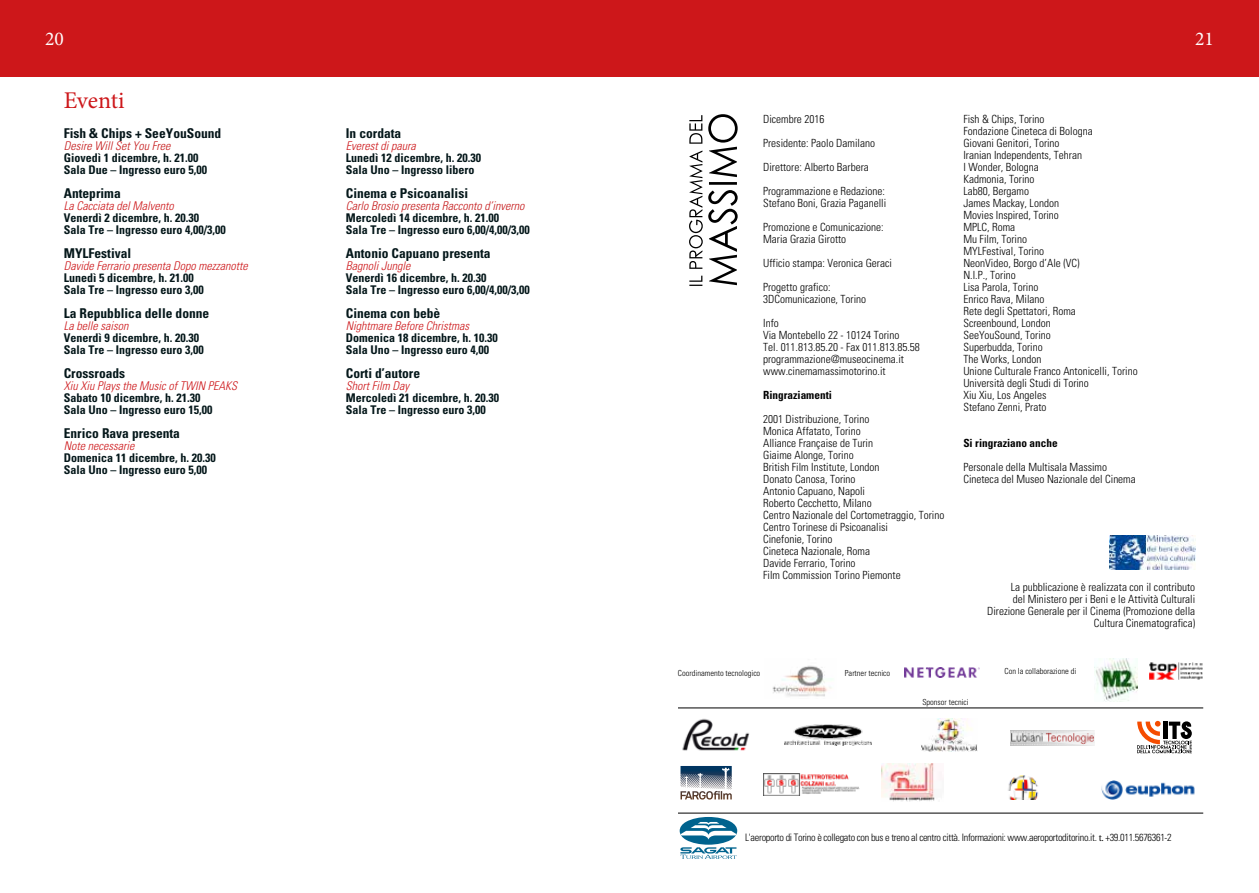
<style>
.page{position:relative;width:1259px;height:893px;background:#fff}
.page>*{position:absolute;margin:0;border:0;box-sizing:border-box;transform-origin:0 0}
.t1{font:24px "Minion Pro";letter-spacing:-.01em;color:#cd171a}
.t2{font:19.5px "Minion Pro";color:#fff}
.t3{font:700 condensed 13.5px "Univers";color:#04171a}
.t4{font:700 condensed 13.5px "Univers";color:#06161a}
.t5{font:700 condensed 12px/12px "Univers";color:#04171a}
.t6{font:italic 300 condensed 12px "Univers";color:#cd171a}
.t7{font:italic 300 condensed 12px "Univers";color:#c51a1b}
.t8{font:300 condensed 11.25px/12px "Univers";color:#000}
.t9{font:700 condensed 11.25px "Univers";color:#000}
.t10{font:300 condensed 10.2px "Univers";letter-spacing:-.03em;color:#000}
.t11{font:300 condensed 8.4px "Univers";color:#000}
.s1{font-family:"Minion Pro";font-weight:400;font-stretch:normal}
</style>
<div class="page">
<svg style="left:689px;top:114px;width:48px;height:172px"></svg>
<div style="left:0;top:0;width:1259px;height:77px;background:#cd171a"></div>
<img style="left:1109px;top:536px;width:86px;height:33px">
<img style="left:904px;top:667px;width:75px;height:11px">
<img style="left:1094px;top:659px;width:43px;height:42px">
<img style="left:1149px;top:662px;width:54px;height:18px">
<img style="left:682px;top:718px;width:68px;height:33px">
<svg style="left:1137px;top:721px;width:54px;height:32px"></svg>
<img style="left:1010px;top:730px;width:84px;height:15px">
<img style="left:1101px;top:780px;width:94px;height:19px">
<img style="left:784px;top:724px;width:87px;height:21px">
<svg style="left:680px;top:766px;width:52px;height:33px"></svg>
<img style="left:764px;top:774px;width:96px;height:21px">
<img style="left:921px;top:719px;width:56px;height:33px">
<img style="left:882px;top:763px;width:53px;height:39px">
<img style="left:1008px;top:775px;width:31px;height:24px">
<svg style="left:679px;top:817px;width:58px;height:42px"></svg>
<hr style="left:678px;top:708px;width:525px;height:1px;background:#000">
<hr style="left:678px;top:813px;width:525px;height:1px;background:#000">
<img style="left:772px;top:665px;width:60px;height:32px">
<h2 class="t2" style="left:45px;top:26px;width:20px">20</h2>
<h2 class="t2" style="left:1195px;top:26px;width:20px">21</h2>
<h1 class="t1" style="left:64px;top:84px;width:62px">Eventi</h1>
<p class="t4" style="left:64px;top:125px;width:159px">Fish &amp; Chips + SeeYouSound</p>
<p class="t7" style="left:64px;top:139px;width:108px">Desire Will Set You Free</p>
<p class="t5" style="left:64px;top:152px;width:145px">Giovedì 1 dicembre, h. 21.00<br>Sala Due – Ingresso euro 5,00</p>
<p class="t3" style="left:64px;top:185px;width:58px">Anteprima</p>
<p class="t6" style="left:64px;top:199px;width:111px">La Cacciata del Malvento</p>
<p class="t5" style="left:64px;top:212px;width:163px">Venerdì 2 dicembre, h. 20.30<br>Sala Tre – Ingresso euro 4,00/3,00</p>
<p class="t3" style="left:64px;top:245px;width:69px">MYLFestival</p>
<p class="t6" style="left:64px;top:259px;width:185px">Davide Ferrario presenta Dopo mezzanotte</p>
<p class="t5" style="left:64px;top:272px;width:141px">Lunedì 5 dicembre, h. 21.00<br>Sala Tre – Ingresso euro 3,00</p>
<p class="t3" style="left:64px;top:305px;width:147px">La Repubblica delle donne</p>
<p class="t6" style="left:64px;top:319px;width:66px">La belle saison</p>
<p class="t5" style="left:64px;top:332px;width:141px">Venerdì 9 dicembre, h. 20.30<br>Sala Tre – Ingresso euro 3,00</p>
<p class="t3" style="left:64px;top:365px;width:63px">Crossroads</p>
<p class="t6" style="left:64px;top:379px;width:175px">Xiu Xiu Plays the Music of TWIN PEAKS</p>
<p class="t5" style="left:64px;top:392px;width:150px">Sabato 10 dicembre, h. 21.30<br>Sala Uno – Ingresso euro 15,00</p>
<p class="t3" style="left:64px;top:425px;width:118px">Enrico Rava presenta</p>
<p class="t6" style="left:64px;top:439px;width:72px">Note necessarie</p>
<p class="t5" style="left:64px;top:452px;width:153px">Domenica 11 dicembre, h. 20.30<br>Sala Uno – Ingresso euro 5,00</p>
<p class="t3" style="left:346px;top:125px;width:57px">In cordata</p>
<p class="t6" style="left:346px;top:139px;width:71px">Everest di paura</p>
<p class="t5" style="left:346px;top:152px;width:137px">Lunedì 12 dicembre, h. 20.30<br>Sala Uno – Ingresso libero</p>
<p class="t3" style="left:346px;top:185px;width:124px">Cinema e Psicoanalisi</p>
<p class="t7" style="left:346px;top:199px;width:180px">Carlo Brosio presenta Racconto d’inverno</p>
<p class="t5" style="left:346px;top:212px;width:185px">Mercoledì 14 dicembre, h. 21.00<br>Sala Tre – Ingresso euro 6,00/4,00/3,00</p>
<p class="t3" style="left:346px;top:245px;width:146px">Antonio Capuano presenta</p>
<p class="t6" style="left:346px;top:259px;width:66px">Bagnoli Jungle</p>
<p class="t5" style="left:346px;top:272px;width:185px">Venerdì 16 dicembre, h. 20.30<br>Sala Tre – Ingresso euro 6,00/4,00/3,00</p>
<p class="t3" style="left:346px;top:305px;width:96px">Cinema con bebè</p>
<p class="t6" style="left:346px;top:319px;width:125px">Nightmare Before Christmas</p>
<p class="t5" style="left:346px;top:332px;width:153px">Domenica 18 dicembre, h. 10.30<br>Sala Uno – Ingresso euro 4,00</p>
<p class="t3" style="left:346px;top:365px;width:76px">Corti d’autore</p>
<p class="t6" style="left:346px;top:379px;width:65px">Short Film Day</p>
<p class="t5" style="left:346px;top:392px;width:155px">Mercoledì 21 dicembre, h. 20.30<br>Sala Tre – Ingresso euro 3,00</p>
<p class="t8" style="left:763px;top:107px;width:123px;line-height:24px">Dicembre 2016<br>Presidente: Paolo Damilano<br>Direttore: Alberto Barbera<br>Programmazione e Redazione:</p>
<p class="t8" style="left:763px;top:191px;width:125px;line-height:24px">Stefano Boni, Grazia Paganelli<br>Promozione e Comunicazione:</p>
<p class="t8" style="left:763px;top:227px;width:130px;line-height:24px">Maria Grazia Girotto<br>Ufficio stampa: Veronica Geraci<br>Progetto grafico:</p>
<p class="t8" style="left:763px;top:287px;width:105px;line-height:24px">3DComunicazione, Torino<br>Info</p>
<p class="t8" style="left:763px;top:329px;width:158px">Via Montebello 22 - 10124 Torino<br>Tel. 011.813.85.20 - Fax 011.813.85.58 programmazione@museocinema.it www.cinemamassimotorino.it</p>
<p class="t9" style="left:763px;top:388px;width:70px">Ringraziamenti</p>
<p class="t8" style="left:763px;top:413px;width:183px">2001 Distribuzione, Torino<br>Monica Affatato, Torino<br>Alliance Française de Turin<br>Giaime Alonge, Torino<br>British Film Institute, London<br>Donato Canosa, Torino<br>Antonio Capuano, Napoli<br>Roberto Cecchetto, Milano<br>Centro Nazionale del Cortometraggio, Torino<br>Centro Torinese di Psicoanalisi<br>Cinefonie, Torino<br>Cineteca Nazionale, Roma<br>Davide Ferrario, Torino<br>Film Commission Torino Piemonte</p>
<p class="t8" style="left:963px;top:113px;width:176px">Fish &amp; Chips, Torino<br>Fondazione Cineteca di Bologna<br>Giovani Genitori, Torino<br>Iranian Independents, Tehran<br>I Wonder, Bologna<br>Kadmonia, Torino<br>Lab80, Bergamo<br>James Mackay, London<br>Movies Inspired, Torino<br>MPLC, Roma<br>Mu Film, Torino<br>MYLFestival, Torino<br>NeonVideo, Borgo d’Ale (VC)<br>N.I.P., Torino<br>Lisa Parola, Torino<br>Enrico Rava, Milano<br>Rete degli Spettatori, Roma<br>Screenbound, London<br>SeeYouSound, Torino<br>Superbudda, Torino<br>The Works, London<br>Unione Culturale Franco Antonicelli, Torino<br>Università degli Studi di Torino<br>Xiu Xiu, Los Angeles<br>Stefano Zenni, Prato</p>
<p class="t9" style="left:963px;top:436px;width:96px">Si ringraziano anche</p>
<p class="t8" style="left:963px;top:461px;width:174px">Personale della Multisala Massimo<br>Cineteca del Museo Nazionale del Cinema</p>
<p class="t8" style="left:987px;top:581px;width:209px;text-align:right">La pubblicazione è realizzata con il contributo<br>del Ministero per i Beni e le Attività Culturali Direzione Generale per il Cinema (Promozione della Cultura Cinematografica)</p>
<p class="t11" style="left:678px;top:668px;width:84px">Coordinamento tecnologico</p>
<p class="t11" style="left:1004px;top:666px;width:73px">Con la collaborazione di</p>
<p class="t11" style="left:845px;top:668px;width:47px">Partner tecnico</p>
<p class="t11" style="left:922px;top:697px;width:48px">Sponsor tecnici</p>
<p class="t10" style="left:745px;top:831px;width:428px">L'aeroporto di Torino è collegato con bus e treno al centro città. Informazioni: www.aeroportoditorino.it. <span class="s1">t.</span> +39.011.5676361-2</p>
</div>
